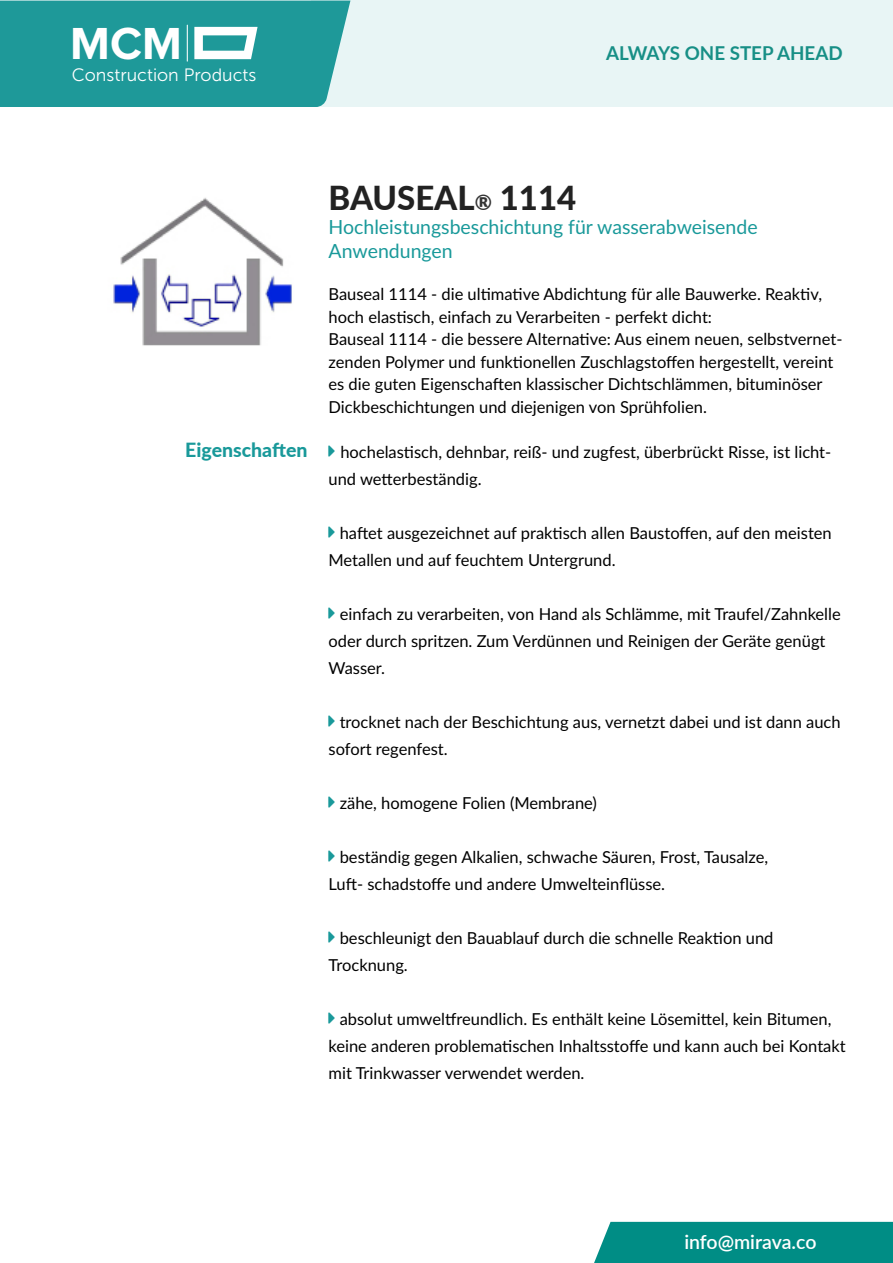
<style>
.page{position:relative;width:893px;height:1263px;background:#fff}
.page>*{position:absolute;margin:0;border:0;box-sizing:border-box;transform-origin:0 0}
.t1{font:700 48.9px "Proxima Nova";color:#fff}
.t2{font:700 46.5px "Proxima Nova";color:#fff}
.ARCAN_Print_-Title{font:800 33px "Lato";color:#222}
.ARCAN_Print_-_Subtit{font:19.5px "Lato";color:#19999a}
.t3{font:600 19.5px "Lato";letter-spacing:-.01em;color:#fff}
.ARCAN_Print_-_Side_H{font:800 19.5px "Lato";color:#19999a}
.t4{font:700 19.2px "Lato";color:#178f86}
.t5{font:17.85px "Museo Sans 300";color:#fff}
.ARCAN_Print_-_Paragr{font:16.5px/27px "Lato";color:#000}
.s1{font-size:21px;color:#333}
</style>
<div class="page">
<div style="left:594px;top:1222px;width:299px;height:41px;background:#008d85"></div>
<img style="left:113px;top:198px;width:179px;height:148px">
<div style="left:312px;top:1px;width:581px;height:106px;background:#e8f5f5"></div>
<svg style="left:0;top:1px;width:350px;height:106px;background:#2d9f9f"></svg>
<hr style="left:187px;top:25px;width:1px;height:36px;background:#fff">
<p class="t2" style="left:70px;top:9px;width:113px">MCM</p>
<p class="t5" style="left:72px;top:65px;width:186px">Construction Products</p>
<p class="t1" style="left:51px;top:16px;width:116px">MCM</p>
<p class="t4" style="left:606px;top:39px;width:238px">ALWAYS ONE STEP AHEAD</p>
<p class="ARCAN_Print_-Title" style="left:328px;top:173px;width:249px">BAUSEAL<span class="s1">®</span> 1114</p>
<p class="ARCAN_Print_-_Subtit" style="left:328px;top:212px;width:431px">Hochleistungsbeschichtung für wasserabweisende</p>
<p class="ARCAN_Print_-_Subtit" style="left:328px;top:236px;width:126px">Anwendungen</p>
<p class="ARCAN_Print_-_Paragr" style="left:328px;top:280px;width:495px">Bauseal 1114 - die ultimative Abdichtung für alle Bauwerke. Reaktiv,</p>
<p class="ARCAN_Print_-_Paragr" style="left:328px;top:303px;width:385px">hoch elastisch, einfach zu Verarbeiten - perfekt dicht:</p>
<p class="ARCAN_Print_-_Paragr" style="left:328px;top:327px;width:515px;line-height:22.5px">Bauseal 1114 - die bessere Alternative: Aus einem neuen, selbstvernet&shy;zenden Polymer und funktionellen Zuschlagstoffen hergestellt, vereint es die guten Eigenschaften klassischer Dichtschlämmen, bituminöser</p>
<p class="ARCAN_Print_-_Paragr" style="left:328px;top:393px;width:380px">Dickbeschichtungen und diejenigen von Sprühfolien.</p>
<p class="ARCAN_Print_-_Side_H" style="left:185px;top:435px;width:124px">Eigenschaften</p>
<p class="ARCAN_Print_-_Paragr" style="left:328px;top:438px;width:504px;text-indent:12px">hochelastisch, dehnbar, reiß- und zugfest, überbrückt Risse, ist licht&shy;und wetterbeständig.</p>
<p class="ARCAN_Print_-_Paragr" style="left:328px;top:519px;width:505px;text-indent:11px">haftet ausgezeichnet auf praktisch allen Baustoffen, auf den meisten<br>Metallen und auf feuchtem Untergrund.</p>
<p class="ARCAN_Print_-_Paragr" style="left:328px;top:600px;width:514px;text-indent:11px">einfach zu verarbeiten, von Hand als Schlämme, mit Traufel/Zahnkelle oder durch spritzen. Zum Verdünnen und Reinigen der Geräte genügt<br>Wasser.</p>
<p class="ARCAN_Print_-_Paragr" style="left:328px;top:708px;width:514px;text-indent:11px">trocknet nach der Beschichtung aus, vernetzt dabei und ist dann auch sofort regenfest.</p>
<p class="ARCAN_Print_-_Paragr" style="left:340px;top:789px;width:259px">zähe, homogene Folien (Membrane)</p>
<p class="ARCAN_Print_-_Paragr" style="left:340px;top:843px;width:430px">beständig gegen Alkalien, schwache Säuren, Frost, Tausalze,</p>
<p class="ARCAN_Print_-_Paragr" style="left:328px;top:870px;width:338px">Luft- schadstoffe und andere Umwelteinflüsse.</p>
<p class="ARCAN_Print_-_Paragr" style="left:340px;top:924px;width:435px">beschleunigt den Bauablauf durch die schnelle Reaktion und</p>
<p class="ARCAN_Print_-_Paragr" style="left:328px;top:951px;width:81px">Trocknung.</p>
<p class="ARCAN_Print_-_Paragr" style="left:328px;top:1005px;width:519px;text-indent:11px">absolut umweltfreundlich. Es enthält keine Lösemittel, kein Bitumen, keine anderen problematischen Inhaltsstoffe und kann auch bei Kontakt mit Trinkwasser verwendet werden.</p>
<p class="t3" style="left:684px;top:1228px;width:134px">info@mirava.co</p>
</div>
